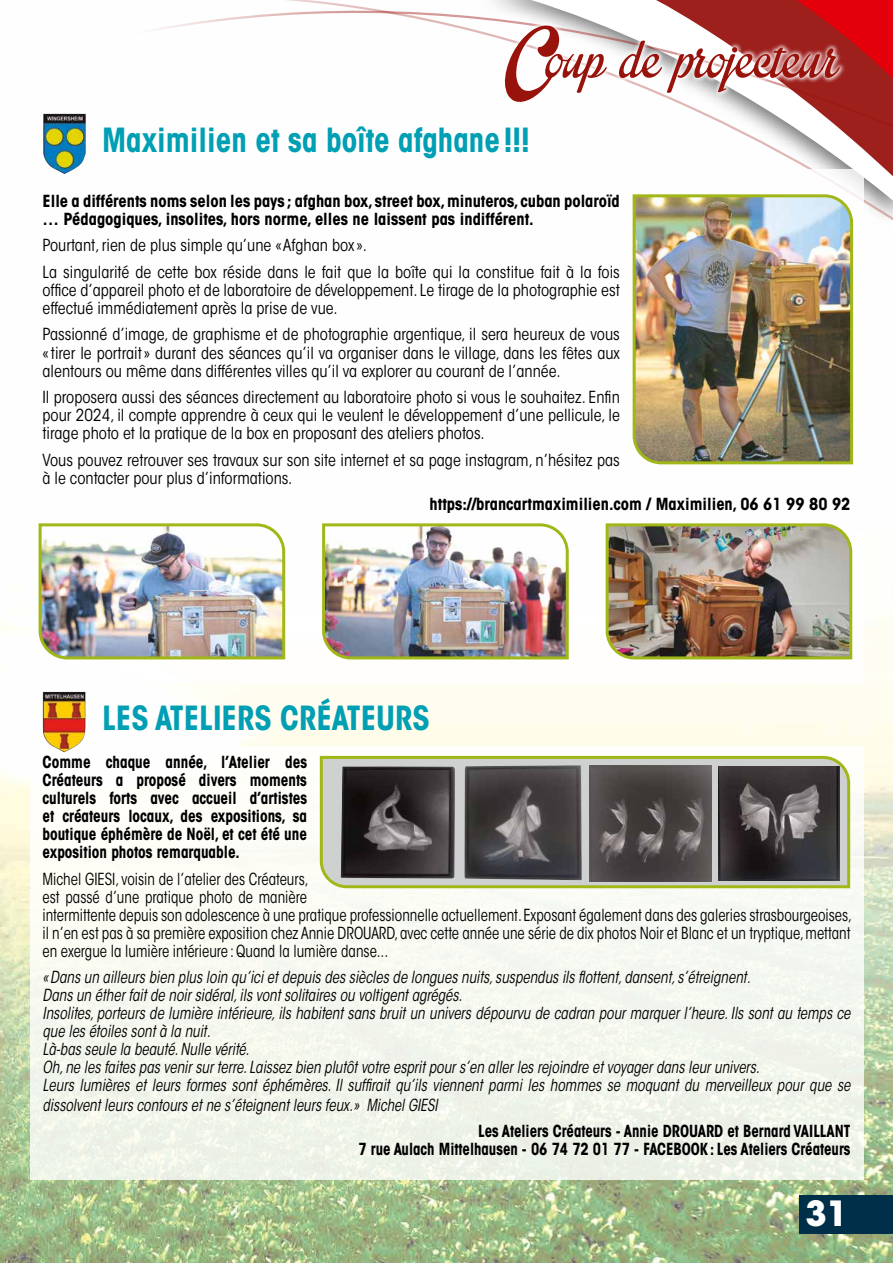
<style>
.page{position:relative;width:893px;height:1263px;background:#fff}
.page>*{position:absolute;margin:0;border:0;box-sizing:border-box;transform-origin:0 0}
.t1{font:700 34.5px "ITC Avant Garde Std";color:#fff}
.t2{font:700 condensed 33px "ITC Avant Garde Std";color:#009fb3;scale:.94 1}
.t3{font:condensed 16.5px/18px "ITC Avant Garde Std";color:#000}
.t4{font:italic condensed 16.5px/18px "ITC Avant Garde Std";color:#000;scale:.92 1}
.t5{font:condensed 16.5px/18px "ITC Avant Garde Std";color:#000;scale:.92 1}
.t6{font:700 condensed 16.5px/18px "ITC Avant Garde Std";color:#000;text-align:justify;scale:.92 1}
.t7{font:700 condensed 16.5px/18px "ITC Avant Garde Std";color:#000}
.t8{font:700 condensed 16.5px/18px "ITC Avant Garde Std";color:#000;text-align:right;scale:.9 1}
</style>
<div class="page">
<img style="left:0;top:113px;width:893px;height:1150px">
<svg style="left:147px;top:133px;width:746px;height:95px"></svg>
<svg style="left:115px;top:0;width:778px;height:133px"></svg>
<svg style="left:505px;top:0;width:388px;height:107px"></svg>
<div style="left:799px;top:1195px;width:94px;height:38px;background:#002f4a"></div>
<div style="left:30px;top:169px;width:833px;height:513px;background:#fff"></div>
<img style="left:42px;top:114px;width:44px;height:60px">
<div style="left:30px;top:746px;width:833px;height:434px;background:#f5f9f0"></div>
<svg style="left:319px;top:755px;width:532px;height:134px;background:#c2c8a3"></svg>
<img style="left:38px;top:523px;width:248px;height:137px">
<img style="left:322px;top:523px;width:247px;height:137px">
<img style="left:605px;top:523px;width:248px;height:137px">
<img style="left:42px;top:692px;width:44px;height:60px">
<img style="left:632px;top:193px;width:223px;height:272px">
<img style="left:589px;top:765px;width:123px;height:116px">
<img style="left:719px;top:767px;width:120px;height:113px">
<img style="left:341px;top:766px;width:114px;height:113px">
<img style="left:464px;top:765px;width:118px;height:115px">
<h2 class="t2" style="left:102px;top:119px;width:456px">Maximilien et sa boîte afghane!!!</h2>
<p class="t7" style="left:43px;top:192px;width:579px">Elle a différents noms selon les pays ; afghan box, street box, minuteros, cuban polaroïd … Pédagogiques, insolites, hors norme, elles ne laissent pas indifférent.</p>
<p class="t3" style="left:43px;top:232px;width:579px;line-height:26.5px">Pourtant, rien de plus simple qu’une «Afghan box».<br>La singularité de cette box réside dans le fait que la boîte qui la constitue fait à la fois</p>
<p class="t3" style="left:43px;top:281px;width:579px">office d’appareil photo et de laboratoire de développement. Le tirage de la photographie est effectué immédiatement après la prise de vue.</p>
<p class="t3" style="left:43px;top:326px;width:579px;text-align:justify">Passionné d’image, de graphisme et de photographie argentique, il sera heureux de vous «tirer le portrait» durant des séances qu’il va organiser dans le village, dans les fêtes aux alentours ou même dans différentes villes qu’il va explorer au courant de l’année.</p>
<p class="t3" style="left:43px;top:388px;width:579px;text-align:justify">Il proposera aussi des séances directement au laboratoire photo si vous le souhaitez. Enfin pour 2024, il compte apprendre à ceux qui le veulent le développement d’une pellicule, le tirage photo et la pratique de la box en proposant des ateliers photos.</p>
<p class="t3" style="left:43px;top:451px;width:579px">Vous pouvez retrouver ses travaux sur son site internet et sa page instagram, n’hésitez pas à le contacter pour plus d’informations.</p>
<p class="t7" style="left:429px;top:495px;width:422px">https://brancartmaximilien.com / Maximilien, 06 61 99 80 92</p>
<h2 class="t2" style="left:102px;top:697px;width:350px">LES ATELIERS CRÉATEURS</h2>
<p class="t6" style="left:43px;top:753px;width:289px">Comme chaque année, l’Atelier des Créateurs a proposé divers moments culturels forts avec accueil d’artistes et créateurs locaux, des expositions, sa boutique éphémère de Noël, et cet été une exposition photos remarquable.</p>
<p class="t5" style="left:43px;top:870px;width:881px">Michel GIESI, voisin de l’atelier des Créateurs,<br>est passé d’une pratique photo de manière<br>intermittente depuis son adolescence à une pratique professionnelle actuellement. Exposant également dans des galeries strasbourgeoises, il n’en est pas à sa première exposition chez Annie DROUARD, avec cette année une série de dix photos Noir et Blanc et un tryptique, mettant en exergue la lumière intérieure : Quand la lumière danse...</p>
<p class="t4" style="left:43px;top:969px;width:880px">«Dans un ailleurs bien plus loin qu’ici et depuis des siècles de longues nuits, suspendus ils flottent, dansent, s’étreignent.<br>Dans un éther fait de noir sidéral, ils vont solitaires ou voltigent agrégés.<br>Insolites, porteurs de lumière intérieure, ils habitent sans bruit un univers dépourvu de cadran pour marquer l’heure. Ils sont au temps ce que les étoiles sont à la nuit.<br>Là-bas seule la beauté. Nulle vérité.<br>Oh, ne les faites pas venir sur terre. Laissez bien plutôt votre esprit pour s’en aller les rejoindre et voyager dans leur univers.<br>Leurs lumières et leurs formes sont éphémères. Il suffirait qu’ils viennent parmi les hommes se moquant du merveilleux pour que se</p>
<p class="t4" style="left:43px;top:1096px;width:431px">dissolvent leurs contours et ne s’éteignent leurs feux.» Michel GIESI</p>
<p class="t8" style="left:358px;top:1122px;width:548px">Les Ateliers Créateurs - Annie DROUARD et Bernard VAILLANT<br>7 rue Aulach Mittelhausen - 06 74 72 01 77 - FACEBOOK: Les Ateliers Créateurs</p>
<h1 class="t1" style="left:806px;top:1190px;width:44px">31</h1>
</div>
